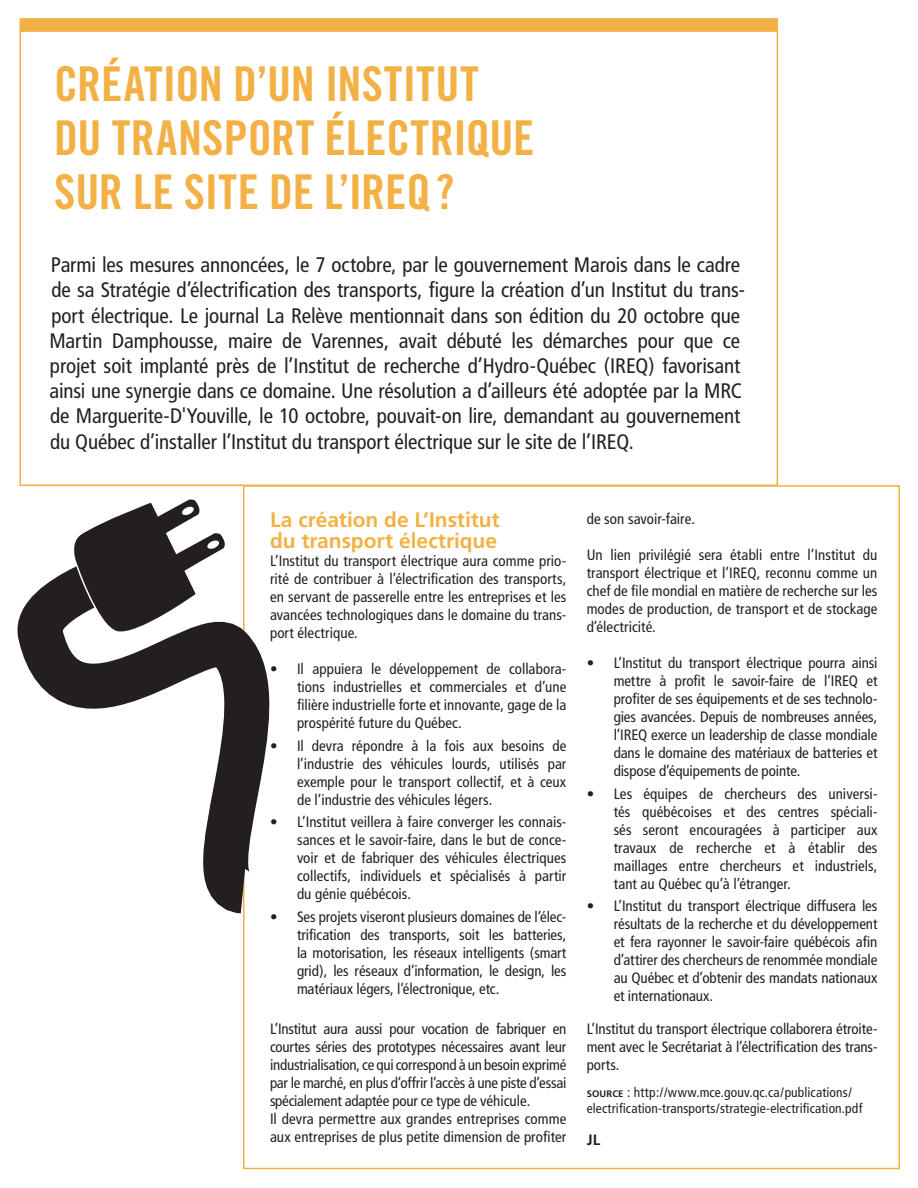
<style>
.page{position:relative;width:918px;height:1188px;background:#fff}
.page>*{position:absolute;margin:0;border:0;box-sizing:border-box;transform-origin:0 0}
.titre_cap{font:48px/54px "Trade Gothic Bold Cond Twenty";color:#f3b145}
.texte_frutiger_cd{font:condensed 21px/25.2px "Frutiger";letter-spacing:-.005em;color:#231f20}
.texte_bold{font:700 21px/21px "Frutiger";color:#f3b145}
.list_ul{font:condensed 15px/18px "Frutiger";color:#231f20;text-align:justify}
.texte_frutiger_cd-2{font:condensed 15px/18px "Frutiger";color:#231f20;text-align:justify}
.texte_frutiger_cd-3{font:700 15px "Frutiger";color:#231f20}
.texte_frutiger_cd-4{font:condensed 13.5px/16.2px "Frutiger";letter-spacing:.01em;color:#231f20}
.s1{font-weight:700;font-stretch:normal;font-size:9.45px}
</style>
<div class="page">
<svg style="left:17px;top:522px;width:253px;height:417px"></svg>
<svg style="left:69px;top:500px;width:157px;height:137px"></svg>
<div style="left:20px;top:18px;width:757px;height:14px;background:#f3b145"></div>
<p class="titre_cap" style="left:54px;top:56px;width:482px">Création d’un Institut du transport électrique</p>
<p class="titre_cap" style="left:54px;top:164px;width:312px">sur le site de l’IREQ</p>
<p class="titre_cap" style="left:436px;top:164px;width:20px">?</p>
<p class="texte_frutiger_cd" style="left:49px;top:253px;width:697px">Parmi les mesures annoncées, le 7 octobre, par le gouvernement Marois dans le cadre de sa Stratégie d’électrification des transports, figure la création d’un Institut du trans&shy;port électrique. Le journal La Relève mentionnait dans son édition du 20 octobre que Martin Damphousse, maire de Varennes, avait débuté les démarches pour que ce projet soit implanté près de l’Institut de recherche d’Hydro-Québec (IREQ) favorisant ainsi une synergie dans ce domaine. Une résolution a d’ailleurs été adoptée par la MRC de Marguerite-D'Youville, le 10 octobre, pouvait-on lire, demandant au gouvernement du Québec d’installer l’Institut du transport électrique sur le site de l’IREQ.</p>
<p class="texte_bold" style="left:270px;top:509px;width:231px">La création de L’Institut du transport électrique</p>
<p class="texte_frutiger_cd-2" style="left:270px;top:552px;width:298px">L’Institut du transport électrique aura comme prio— rité de contribuer à l’électrification des transports, en servant de passerelle entre les entreprises et les avancées technologiques dans le domaine du trans&shy;port électrique.</p>
<p class="list_ul" style="left:297px;top:660px;width:271px;text-indent:-27px">• Il appuiera le développement de collabora&shy;tions industrielles et commerciales et d’une filière industrielle forte et innovante, gage de la prospérité future du Québec.</p>
<p class="list_ul" style="left:297px;top:736px;width:271px;text-indent:-27px">• Il devra répondre à la fois aux besoins de l’industrie des véhicules lourds, utilisés par exemple pour le transport collectif, et à ceux de l’industrie des véhicules légers.</p>
<p class="list_ul" style="left:297px;top:813px;width:271px;text-indent:-27px">• L’Institut veillera à faire converger les connais&shy;sances et le savoir-faire, dans le but de conce&shy;voir et de fabriquer des véhicules électriques collectifs, individuels et spécialisés à partir du génie québécois.</p>
<p class="list_ul" style="left:297px;top:907px;width:271px;text-indent:-27px">• Ses projets viseront plusieurs domaines de l’élec&shy;trification des transports, soit les batteries, la motorisation, les réseaux intelligents (smart grid), les réseaux d’information, le design, les matériaux légers, l’électronique, etc.</p>
<p class="texte_frutiger_cd-2" style="left:270px;top:1020px;width:298px">L’Institut aura aussi pour vocation de fabriquer en courtes séries des prototypes nécessaires avant leur industrialisation, ce qui correspond à un besoin exprimé par le marché, en plus d’offrir l’accès à une piste d’essai spécialement adaptée pour ce type de véhicule.</p>
<p class="texte_frutiger_cd-2" style="left:270px;top:1110px;width:298px">Il devra permettre aux grandes entreprises comme aux entreprises de plus petite dimension de profiter</p>
<p class="texte_frutiger_cd-2" style="left:587px;top:510px;width:110px">de son savoir-faire.</p>
<p class="texte_frutiger_cd-2" style="left:587px;top:546px;width:292px">Un lien privilégié sera établi entre l’Institut du transport électrique et l’IREQ, reconnu comme un chef de file mondial en matière de recherche sur les modes de production, de transport et de stockage d’électricité.</p>
<p class="list_ul" style="left:614px;top:654px;width:265px;text-indent:-27px">• L’Institut du transport électrique pourra ainsi mettre à profit le savoir-faire de l’IREQ et profiter de ses équipements et de ses technolo&shy;gies avancées. Depuis de nombreuses années, l’IREQ exerce un leadership de classe mondiale dans le domaine des matériaux de batteries et dispose d’équipements de pointe.</p>
<p class="list_ul" style="left:614px;top:785px;width:265px;text-indent:-27px">• Les équipes de chercheurs des universi&shy;tés québécoises et des centres spéciali&shy;sés seront encouragées à participer aux travaux de recherche et à établir des maillages entre chercheurs et industriels, tant au Québec qu’à l’étranger.</p>
<p class="list_ul" style="left:614px;top:897px;width:265px;text-indent:-27px">• L’Institut du transport électrique diffusera les résultats de la recherche et du développement et fera rayonner le savoir-faire québécois afin d’attirer des chercheurs de renommée mondiale au Québec et d’obtenir des mandats nationaux et internationaux.</p>
<p class="texte_frutiger_cd-2" style="left:587px;top:1020px;width:292px">L’Institut du transport électrique collaborera étroite&shy;ment avec le Secrétariat à l’électrification des trans&shy;ports.</p>
<p class="texte_frutiger_cd-4" style="left:587px;top:1084px;width:277px"><span class="s1">SOURCE</span> : http://www.mce.gouv.qc.ca/publications/ electrification-transports/strategie-electrification.pdf</p>
<p class="texte_frutiger_cd-3" style="left:587px;top:1131px;width:15px">JL</p>
</div>
